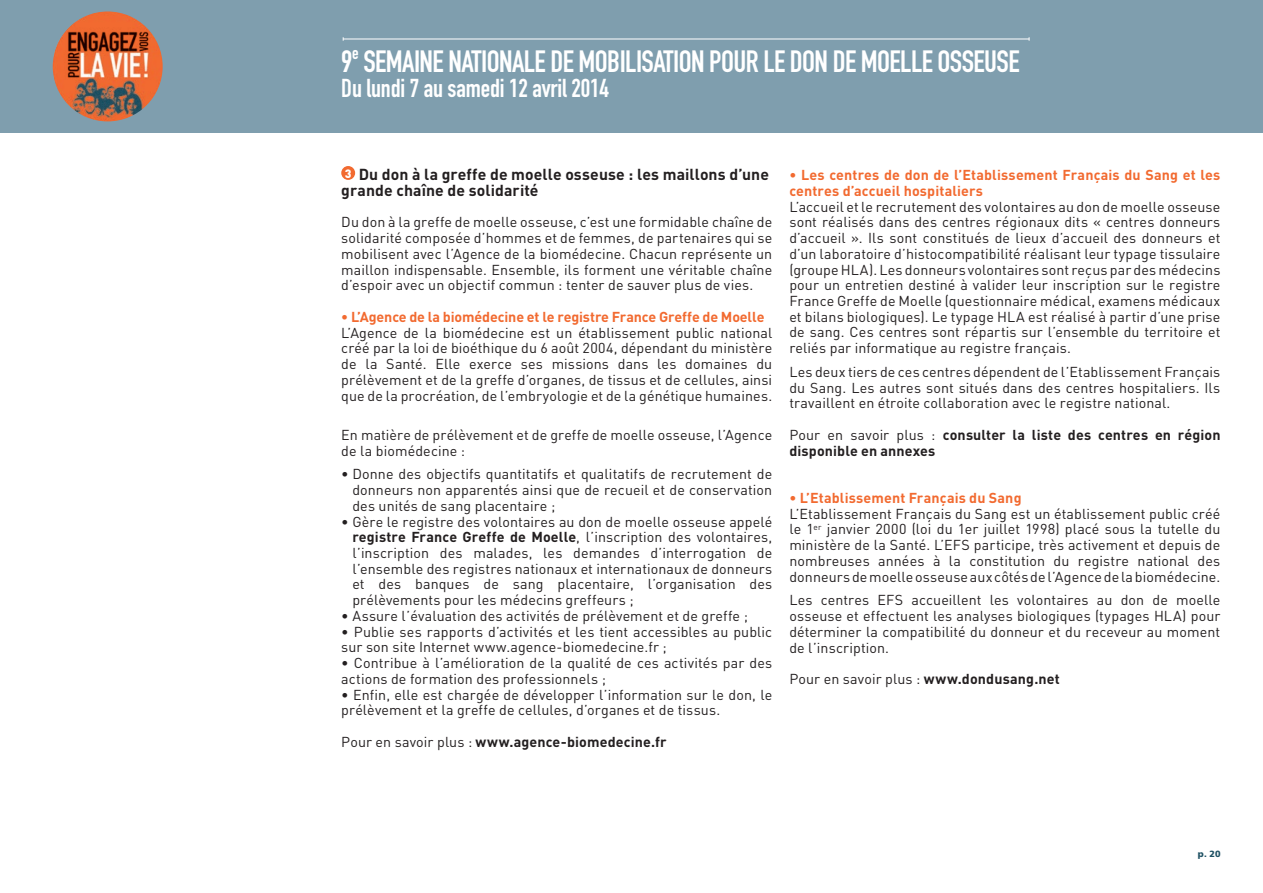
<style>
.page{position:relative;width:1263px;height:893px;background:#fff}
.page>*{position:absolute;margin:0;border:0;box-sizing:border-box;transform-origin:0 0}
.t1{font:30.45px "DIN Engschrift Std";letter-spacing:-.02em;color:#fff}
.t2{font:25.5px "DIN Engschrift Std";letter-spacing:-.005em;color:#fff}
.t3{font:700 15.75px/15.8px "DINOT";letter-spacing:.005em;color:#231f20}
.t4{font:14.25px/15.8px "DINOT";letter-spacing:.01em;color:#231f20;text-align:justify}
.t5{font:700 14.25px/15.8px "DINOT";letter-spacing:.01em;color:#231f20}
.t6{font:700 14.25px/15.8px "DINOT";letter-spacing:.01em;color:#f26a30}
.t7{font:700 14.25px "DINOT";letter-spacing:-.01em;color:#f26a30}
.t8{font:900 9px "Frutiger LT Std";color:#205264}
.s1{font-weight:700}
.s2{font-weight:400}
</style>
<div class="page">
<div style="left:341px;top:166px;width:14px;height:14px;background:#f26a30;border-radius:50%"></div>
<div style="left:0;top:0;width:1263px;height:132px;background:#7f9eae"></div>
<hr style="left:343px;top:39px;width:686px;height:1px;background:#fff">
<img style="left:53px;top:11px;width:110px;height:110px;border-radius:55px">
<h1 class="t1" style="left:341px;top:44px;width:680px">9<sup>E</sup> SEMAINE NATIONALE DE MOBILISATION POUR LE DON DE MOELLE OSSEUSE</h1>
<h2 class="t2" style="left:341px;top:73px;width:269px">DU LUNDI 7 AU SAMEDI 12 AVRIL 2014</h2>
<p class="t3" style="left:341px;top:166px;width:429px"><sup>3</sup> Du don à la greffe de moelle osseuse : les maillons d’une grande chaîne de solidarité</p>
<p class="t4" style="left:341px;top:214px;width:433px">Du don à la greffe de moelle osseuse, c’est une formidable chaîne de solidarité composée d’hommes et de femmes, de partenaires qui se mobilisent avec l’Agence de la biomédecine. Chacun représente un maillon indispensable. Ensemble, ils forment une véritable chaîne d’espoir avec un objectif commun : tenter de sauver plus de vies.</p>
<p class="t7" style="left:341px;top:307px;width:425px">• L’Agence de la biomédecine et le registre France Greffe de Moelle</p>
<p class="t4" style="left:341px;top:324px;width:432px">L’Agence de la biomédecine est un établissement public national créé par la loi de bioéthique du 6 août 2004, dépendant du ministère de la Santé. Elle exerce ses missions dans les domaines du prélèvement et de la greffe d’organes, de tissus et de cellules, ainsi que de la procréation, de l’embryologie et de la génétique humaines.</p>
<p class="t4" style="left:341px;top:427px;width:432px">En matière de prélèvement et de greffe de moelle osseuse, l’Agence de la biomédecine :</p>
<p class="t4" style="left:352px;top:466px;width:421px;text-indent:-11px">• Donne des objectifs quantitatifs et qualitatifs de recrutement de donneurs non apparentés ainsi que de recueil et de conservation des unités de sang placentaire ;</p>
<p class="t4" style="left:352px;top:513px;width:421px;text-indent:-11px">• Gère le registre des volontaires au don de moelle osseuse appelé <span class="s1">registre France Greffe de Moelle</span>, l’inscription des volontaires, l’inscription des malades, les demandes d’interrogation de l’ensemble des registres nationaux et internationaux de donneurs et des banques de sang placentaire, l’organisation des prélèvements pour les médecins greffeurs ;</p>
<p class="t4" style="left:341px;top:608px;width:408px">• Assure l’évaluation des activités de prélèvement et de greffe ;</p>
<p class="t4" style="left:341px;top:623px;width:432px">• Publie ses rapports d’activités et les tient accessibles au public sur son site Internet www.agence-biomedecine.fr ;</p>
<p class="t4" style="left:341px;top:655px;width:432px">• Contribue à l’amélioration de la qualité de ces activités par des actions de formation des professionnels ;</p>
<p class="t4" style="left:341px;top:686px;width:432px">• Enfin, elle est chargée de développer l’information sur le don, le prélèvement et la greffe de cellules, d’organes et de tissus.</p>
<p class="t5" style="left:341px;top:733px;width:327px"><span class="s2">Pour en savoir plus :</span> www.agence-biomedecine.fr</p>
<p class="t6" style="left:789px;top:167px;width:433px">• Les centres de don de l’Etablissement Français du Sang et les centres d’accueil hospitaliers</p>
<p class="t4" style="left:789px;top:198px;width:433px">L’accueil et le recrutement des volontaires au don de moelle osseuse sont réalisés dans des centres régionaux dits « centres donneurs d’accueil ». Ils sont constitués de lieux d’accueil des donneurs et d’un laboratoire d’histocompatibilité réalisant leur typage tissulaire (groupe HLA). Les donneurs volontaires sont reçus par des médecins pour un entretien destiné à valider leur inscription sur le registre France Greffe de Moelle (questionnaire médical, examens médicaux et bilans biologiques). Le typage HLA est réalisé à partir d’une prise de sang. Ces centres sont répartis sur l’ensemble du territoire et reliés par informatique au registre français.</p>
<p class="t4" style="left:789px;top:364px;width:432px">Les deux tiers de ces centres dépendent de l’Etablissement Français du Sang. Les autres sont situés dans des centres hospitaliers. Ils travaillent en étroite collaboration avec le registre national.</p>
<p class="t5" style="left:789px;top:426px;width:433px"><span class="s2">Pour en savoir plus :</span> consulter la liste des centres en région disponible en annexes</p>
<p class="t6" style="left:789px;top:489px;width:234px">• L’Etablissement Français du Sang</p>
<p class="t4" style="left:789px;top:505px;width:432px">L’Etablissement Français du Sang est un établissement public créé le 1<sup>er</sup> janvier 2000 (loi du 1er juillet 1998) placé sous la tutelle du ministère de la Santé. L’EFS participe, très activement et depuis de nombreuses années à la constitution du registre national des donneurs de moelle osseuse aux côtés de l’Agence de la biomédecine.</p>
<p class="t4" style="left:789px;top:592px;width:433px">Les centres EFS accueillent les volontaires au don de moelle osseuse et effectuent les analyses biologiques (typages HLA) pour déterminer la compatibilité du donneur et du receveur au moment de l’inscription.</p>
<p class="t4" style="left:789px;top:671px;width:272px">Pour en savoir plus : <span class="s1">www.dondusang.net</span></p>
<p class="t8" style="left:1198px;top:849px;width:24px">p. 20</p>
</div>
